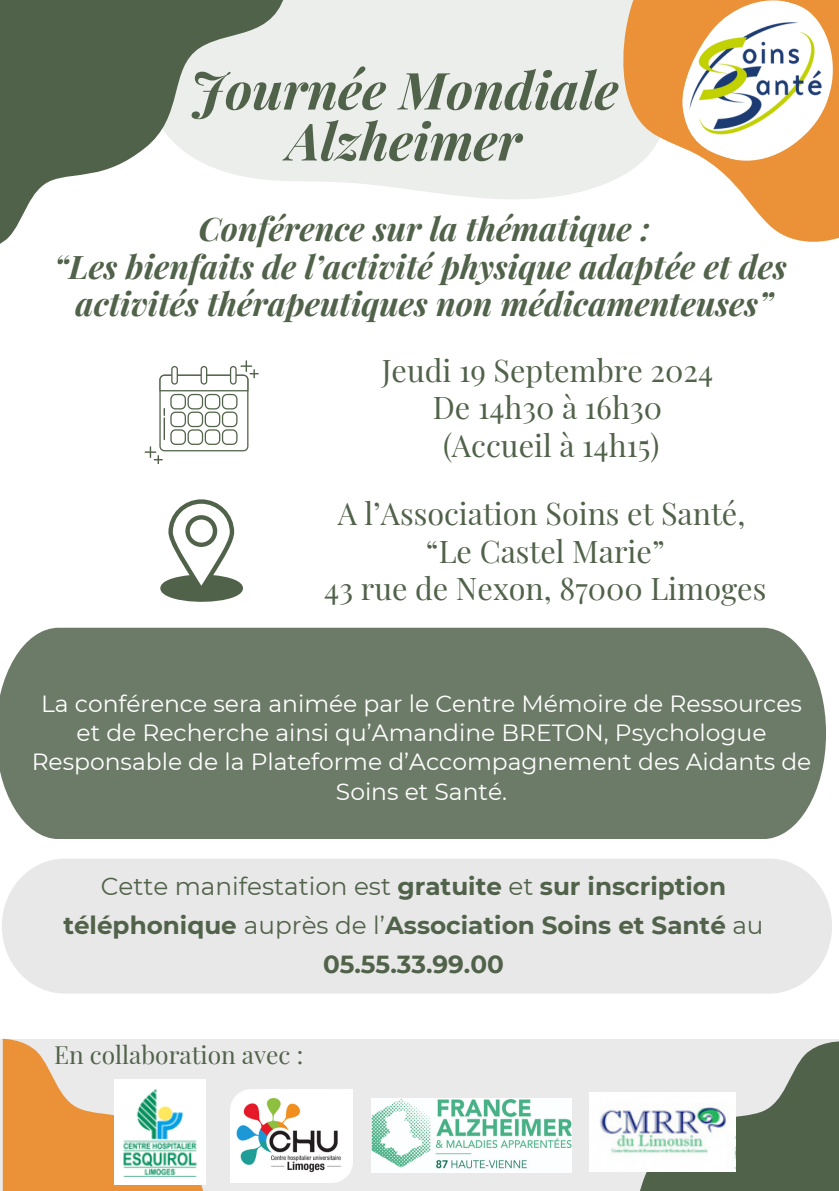
<style>
.page{position:relative;width:839px;height:1191px;background:#fff}
.page>*{position:absolute;margin:0;border:0;box-sizing:border-box;transform-origin:0 0}
.t1{font:italic 700 51.2px/51px "Playfair Display";color:#51624a;text-align:center}
.t2{font:italic 700 32.6px/37.6px "Playfair Display";color:#51624a;text-align:center}
.t3{font:30.6px/37.6px "Playfair Display";color:#51624a;text-align:center}
.t4{font:700 24.6px/39px "Montserrat";color:#51624a;text-align:center}
.t5{font:24.6px "Playfair Display";color:#51624a}
.t6{font:23.4px/29.2px "Montserrat";color:#fff;text-align:center}
.s1{font-weight:400}
</style>
<div class="page">
<div style="left:0;top:1039px;width:838px;height:152px;background:#eaeaea"></div>
<div style="left:289px;top:0;width:331px;height:199px;background:#eceeec"></div>
<svg style="left:620px;top:0;width:218px;height:242px"></svg>
<svg style="left:0;top:0;width:289px;height:244px;fill:#51624a"></svg>
<svg style="left:679px;top:0;width:159px;height:170px"></svg>
<img style="left:677px;top:2px;width:156px;height:156px">
<svg style="left:160px;top:499px;width:83px;height:103px"></svg>
<svg style="left:145px;top:360px;width:114px;height:104px"></svg>
<div style="left:0;top:628px;width:826px;height:211px;background:#6c7b67"></div>
<div style="left:2px;top:859px;width:830px;height:135px;background:#e8e8e8;border-radius:65px"></div>
<svg style="left:524px;top:1041px;width:314px;height:150px"></svg>
<svg style="left:3px;top:1039px;width:315px;height:152px"></svg>
<div style="left:115px;top:1079px;width:91px;height:106px;background:#fff"></div>
<img style="left:78px;top:1089px;width:153px;height:87px">
<img style="left:231px;top:1089px;width:121px;height:93px">
<img style="left:372px;top:1099px;width:199px;height:73px">
<img style="left:590px;top:1092px;width:145px;height:80px">
<p class="t1" style="left:190px;top:63px;width:430px">Journée Mondiale<br>Alzheimer</p>
<p class="t2" style="left:54px;top:209px;width:734px">Conférence sur la thématique :<br>“Les bienfaits de l’activité physique adaptée et des activités thérapeutiques non médicamenteuses”</p>
<p class="t3" style="left:381px;top:350px;width:333px">Jeudi 19 Septembre 2024<br>De 14h30 à 16h30 (Accueil à 14h15)</p>
<p class="t3" style="left:324px;top:494px;width:443px">A l’Association Soins et Santé, “Le Castel Marie”<br>43 rue de Nexon, 87000 Limoges</p>
<p class="t6" style="left:32px;top:689px;width:781px">La conférence sera animée par le Centre Mémoire de Ressources et de Recherche ainsi qu’Amandine BRETON, Psychologue Responsable de la Plateforme d’Accompagnement des Aidants de Soins et Santé.</p>
<h3 class="t4" style="left:63px;top:866px;width:701px"><span class="s1">Cette manifestation est</span> gratuite <span class="s1">et</span> sur inscription téléphonique <span class="s1">auprès de l’</span>Association Soins et Santé <span class="s1">au<br></span>05.55.33.99.00</h3>
<p class="t5" style="left:54px;top:1038px;width:251px">En collaboration avec :</p>
</div>
